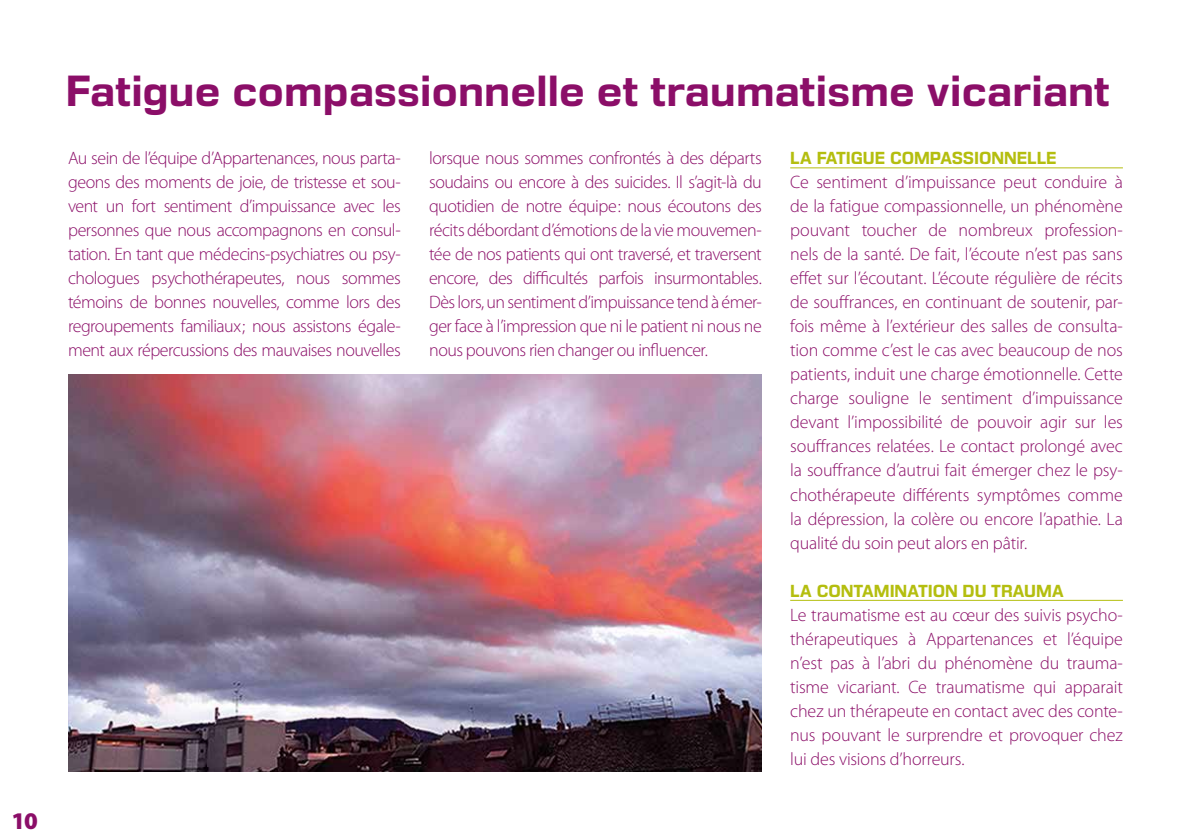
<style>
.page{position:relative;width:1191px;height:840px;background:#fff}
.page>*{position:absolute;margin:0;border:0;box-sizing:border-box;transform-origin:0 0}
.t1{font:700 40px "DDT Rg";letter-spacing:-.01em;color:#8b0e68}
.t2{font:900 24px "Myriad Pro";color:#8b0e68}
.t3{font:300 18px/24px "Myriad Pro";letter-spacing:-.02em;color:#8b0e68;text-align:justify}
.t4{font:700 16px "DDT Rg";letter-spacing:-.005em;color:#b4be0f}
</style>
<div class="page">
<hr style="left:790px;top:167px;width:333px;height:1px;background:#b4be0f">
<hr style="left:790px;top:599px;width:333px;height:1px;background:#b4be0f">
<img style="left:68px;top:374px;width:694px;height:397px">
<h2 class="t2" style="left:11px;top:804px;width:28px">10</h2>
<h1 class="t1" style="left:66px;top:66px;width:1045px">Fatigue compassionnelle et traumatisme vicariant</h1>
<p class="t3" style="left:68px;top:146px;width:334px">Au sein de l’équipe d’Appartenances, nous parta&shy;geons des moments de joie, de tristesse et sou&shy;vent un fort sentiment d’impuissance avec les personnes que nous accompagnons en consul&shy;tation. En tant que médecins-psychiatres ou psy&shy;chologues psychothérapeutes, nous sommes témoins de bonnes nouvelles, comme lors des regroupements familiaux; nous assistons égale&shy;ment aux répercussions des mauvaises nouvelles</p>
<p class="t3" style="left:429px;top:146px;width:334px">lorsque nous sommes confrontés à des départs soudains ou encore à des suicides. Il s’agit-là du quotidien de notre équipe: nous écoutons des récits débordant d’émotions de la vie mouvemen&shy;tée de nos patients qui ont traversé, et traversent encore, des difficultés parfois insurmontables.<br>Dès lors, un sentiment d’impuissance tend à émer&shy;ger face à l’impression que ni le patient ni nous ne nous pouvons rien changer ou influencer.</p>
<p class="t4" style="left:790px;top:148px;width:268px">LA FATIGUE COMPASSIONNELLE</p>
<p class="t3" style="left:790px;top:170px;width:334px">Ce sentiment d’impuissance peut conduire à de la fatigue compassionnelle, un phénomène pouvant toucher de nombreux profession&shy;nels de la santé. De fait, l’écoute n’est pas sans effet sur l’écoutant. L’écoute régulière de récits de souffrances, en continuant de soutenir, par&shy;fois même à l’extérieur des salles de consulta&shy;tion comme c’est le cas avec beaucoup de nos patients, induit une charge émotionnelle. Cette charge souligne le sentiment d’impuissance devant l’impossibilité de pouvoir agir sur les souffrances relatées. Le contact prolongé avec la souffrance d’autrui fait émerger chez le psy&shy;chothérapeute différents symptômes comme la dépression, la colère ou encore l’apathie. La qualité du soin peut alors en pâtir.</p>
<p class="t4" style="left:790px;top:580px;width:275px">LA CONTAMINATION DU TRAUMA</p>
<p class="t3" style="left:790px;top:602px;width:334px">Le traumatisme est au cœur des suivis psycho&shy;thérapeutiques à Appartenances et l’équipe n’est pas à l’abri du phénomène du trauma&shy;tisme vicariant. Ce traumatisme qui apparait chez un thérapeute en contact avec des conte&shy;nus pouvant le surprendre et provoquer chez lui des visions d’horreurs.</p>
</div>
